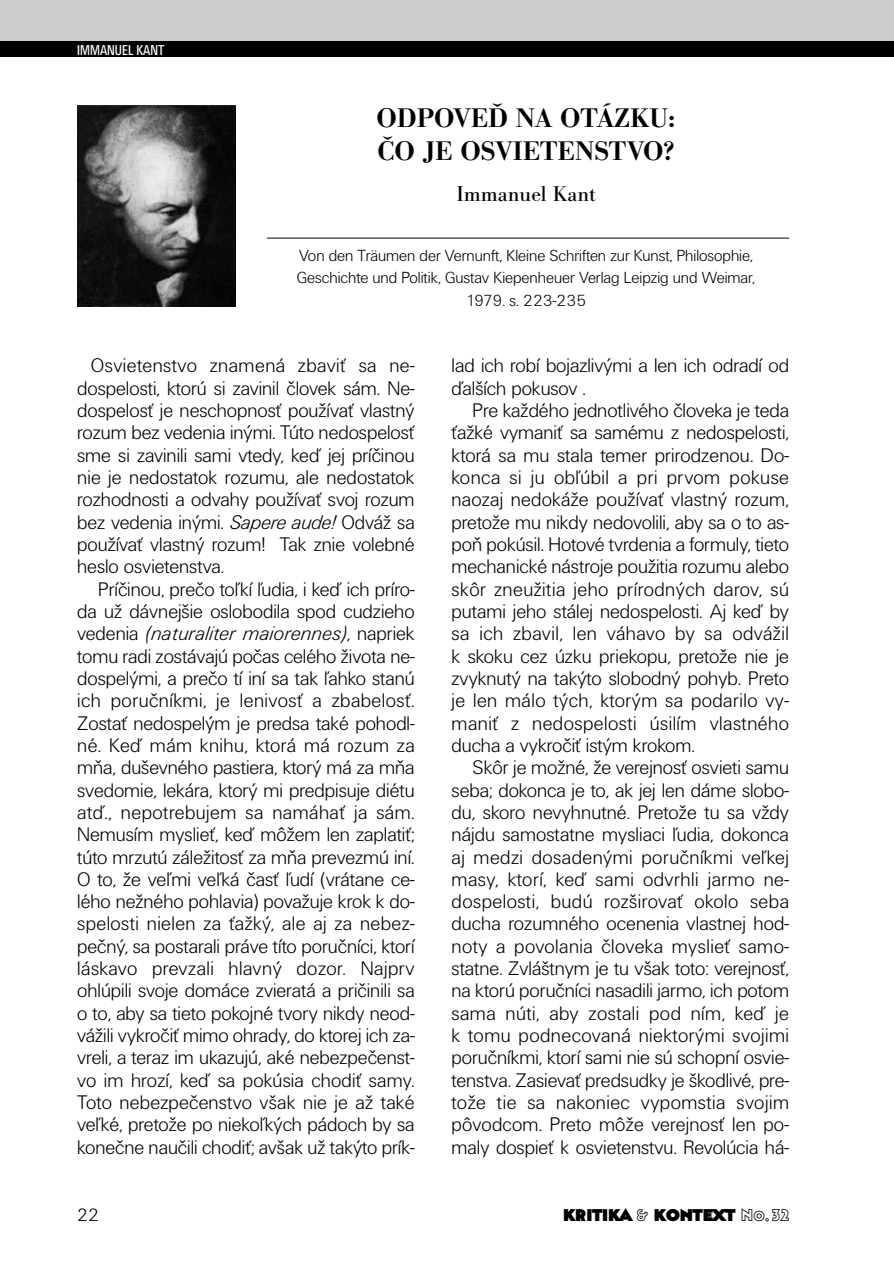
<style>
.page{position:relative;width:894px;height:1264px;background:#fff}
.page>*{position:absolute;margin:0;border:0;box-sizing:border-box;transform-origin:0 0}
.t1{font:600 27.8px/33.4px "Bodoni Ant TCE";color:#000}
.t2{font:22.4px "Bodoni Ant TCE";color:#000}
.t3{font:300 20.4px/22.4px "Unitus DCE";color:#000;text-align:justify}
.t4{font:300 18.6px "Unitus DCE";color:#000}
.t5{font:300 16.8px/22.4px "Unitus DCE";color:#000;text-align:center}
.t6{font:16.8px "Bahnhof Ultra";color:#000}
.t7{font:condensed 14.8px "Unitus TCE";color:#fff}
.s1{font-style:italic}
.s2{font-family:"Bahnhof Outline"}
</style>
<div class="page">
<div style="left:0;top:0;width:894px;height:47px;background:#ccc"></div>
<div style="left:0;top:41px;width:894px;height:16px;background:#000"></div>
<hr style="left:267px;top:238px;width:522px;height:1px;background:#000">
<img style="left:77px;top:106px;width:158px;height:200px">
<p class="t7" style="left:77px;top:44px;width:89px">IMMANUEL KANT</p>
<h1 class="t1" style="left:377px;top:104px;width:301px">ODPOVEĎ NA OTÁZKU:<br>ČO JE OSVIETENSTVO?</h1>
<p class="t2" style="left:456px;top:185px;width:141px">Immanuel Kant</p>
<p class="t5" style="left:297px;top:245px;width:460px">Von den Träumen der Vernunft, Kleine Schriften zur Kunst, Philosophie,<br>Geschichte und Politik, Gustav Kiepenheuer Verlag Leipzig und Weimar,<br>1979. s. 223-235</p>
<p class="t3" style="left:77px;top:356px;width:339px;text-indent:14px">Osvietenstvo znamená zbaviť sa ne&shy;dospelosti, ktorú si zavinil človek sám. Ne&shy;dospelosť je neschopnosť používať vlastný rozum bez vedenia inými. Túto nedospelosť sme si zavinili sami vtedy, keď jej príčinou nie je nedostatok rozumu, ale nedostatok rozhodnosti a odvahy používať svoj rozum bez vedenia inými. <span class="s1">Sapere aude!</span> Odváž sa používať vlastný rozum! Tak znie volebné heslo osvietenstva.</p>
<p class="t3" style="left:77px;top:579px;width:339px;text-indent:21px">Príčinou, prečo toľkí ľudia, i keď ich príro&shy;da už dávnejšie oslobodila spod cudzieho vedenia <span class="s1">(naturaliter maiorennes)</span>, napriek tomu radi zostávajú počas celého života ne&shy;dospelými, a prečo tí iní sa tak ľahko stanú ich poručníkmi, je lenivosť a zbabelosť.<br>Zostať nedospelým je predsa také pohodl&shy;né. Keď mám knihu, ktorá má rozum za mňa, duševného pastiera, ktorý má za mňa svedomie, lekára, ktorý mi predpisuje diétu atď., nepotrebujem sa namáhať ja sám.<br>Nemusím myslieť, keď môžem len zaplatiť; túto mrzutú záležitosť za mňa prevezmú iní.<br>O to, že veľmi veľká časť ľudí (vrátane ce&shy;lého nežného pohlavia) považuje krok k do&shy;spelosti nielen za ťažký, ale aj za nebez&shy;pečný, sa postarali práve títo poručníci, ktorí láskavo prevzali hlavný dozor. Najprv ohlúpili svoje domáce zvieratá a pričinili sa o to, aby sa tieto pokojné tvory nikdy neod&shy;vážili vykročiť mimo ohrady, do ktorej ich za&shy;vreli, a teraz im ukazujú, aké nebezpečenst&shy;vo im hrozí, keď sa pokúsia chodiť samy.<br>Toto nebezpečenstvo však nie je až také veľké, pretože po niekoľkých pádoch by sa konečne naučili chodiť; avšak už takýto prík-</p>
<p class="t3" style="left:452px;top:356px;width:339px">lad ich robí bojazlivými a len ich odradí od ďalších pokusov .</p>
<p class="t3" style="left:452px;top:401px;width:339px;text-indent:21px">Pre každého jednotlivého človeka je teda ťažké vymaniť sa samému z nedospelosti, ktorá sa mu stala temer prirodzenou. Do&shy;konca si ju obľúbil a pri prvom pokuse naozaj nedokáže používať vlastný rozum, pretože mu nikdy nedovolili, aby sa o to as&shy;poň pokúsil. Hotové tvrdenia a formuly, tieto mechanické nástroje použitia rozumu alebo skôr zneužitia jeho prírodných darov, sú putami jeho stálej nedospelosti. Aj keď by sa ich zbavil, len váhavo by sa odvážil k skoku cez úzku priekopu, pretože nie je zvyknutý na takýto slobodný pohyb. Preto je len málo tých, ktorým sa podarilo vy&shy;maniť z nedospelosti úsilím vlastného ducha a vykročiť istým krokom.</p>
<p class="t3" style="left:452px;top:758px;width:339px;text-indent:21px">Skôr je možné, že verejnosť osvieti samu seba; dokonca je to, ak jej len dáme slobo&shy;du, skoro nevyhnutné. Pretože tu sa vždy nájdu samostatne mysliaci ľudia, dokonca aj medzi dosadenými poručníkmi veľkej masy, ktorí, keď sami odvrhli jarmo ne&shy;dospelosti, budú rozširovať okolo seba ducha rozumného ocenenia vlastnej hod&shy;noty a povolania človeka myslieť samo&shy;statne. Zvláštnym je tu však toto: verejnosť, na ktorú poručníci nasadili jarmo, ich potom sama núti, aby zostali pod ním, keď je k tomu podnecovaná niektorými svojimi poručníkmi, ktorí sami nie sú schopní osvie&shy;tenstva. Zasievať predsudky je škodlivé, pre&shy;tože tie sa nakoniec vypomstia svojim pôvodcom. Preto môže verejnosť len po&shy;maly dospieť k osvietenstvu. Revolúcia há-</p>
<p class="t4" style="left:77px;top:1207px;width:24px">22</p>
<p class="t6" style="left:563px;top:1205px;width:227px">KRITIKA <span class="s2">&amp;</span> KONTEXT <span class="s2">No.32</span></p>
</div>
